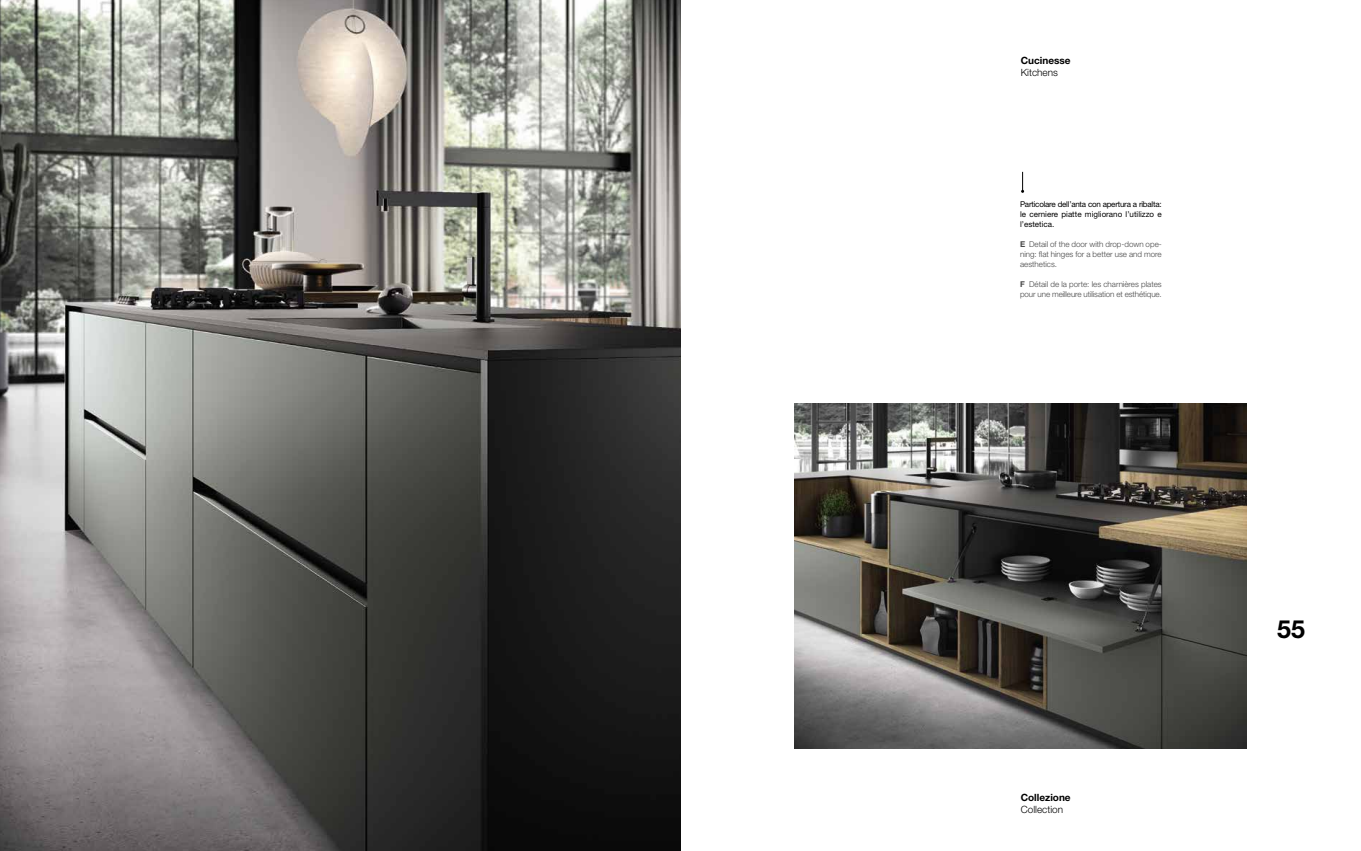
<style>
.page{position:relative;width:1361px;height:851px;background:#fff}
.page>*{position:absolute;margin:0;border:0;box-sizing:border-box;transform-origin:0 0}
.t1{font:700 25px "Helvetica Neue LT Std";color:#000}
.t2{font:700 10px "Helvetica Neue LT Std";color:#000}
.t3{font:300 10px "Helvetica Neue LT Std";color:#000}
.t4{font:300 8px/10px "Helvetica Neue LT Std";color:#484848;text-align:justify}
.t5{font:8px/10px "Helvetica Neue LT Std";color:#000;text-align:justify}
.s1{font-weight:700}
</style>
<div class="page">
<svg style="left:1021px;top:172px;width:3px;height:21px"></svg>
<img style="left:0;top:0;width:680px;height:850px">
<img style="left:795px;top:403px;width:451px;height:345px">
<p class="t2" style="left:1020px;top:54px;width:51px">Cucinesse</p>
<p class="t3" style="left:1020px;top:66px;width:39px">Kitchens</p>
<p class="t5" style="left:1020px;top:199px;width:143px">Particolare dell’anta con apertura a ribalta: le cerniere piatte migliorano l’utilizzo e l’estetica.</p>
<p class="t4" style="left:1020px;top:239px;width:143px"><span class="s1">E</span> Detail of the door with drop-down ope&shy;ning: flat hinges for a better use and more aesthetics.</p>
<p class="t4" style="left:1020px;top:279px;width:143px"><span class="s1">F</span> Détail de la porte: les charnières plates pour une meilleure utilisation et esthétique.</p>
<p class="t2" style="left:1020px;top:791px;width:51px">Collezione</p>
<p class="t3" style="left:1020px;top:803px;width:44px">Collection</p>
<h1 class="t1" style="left:1277px;top:613px;width:29px">55</h1>
</div>
